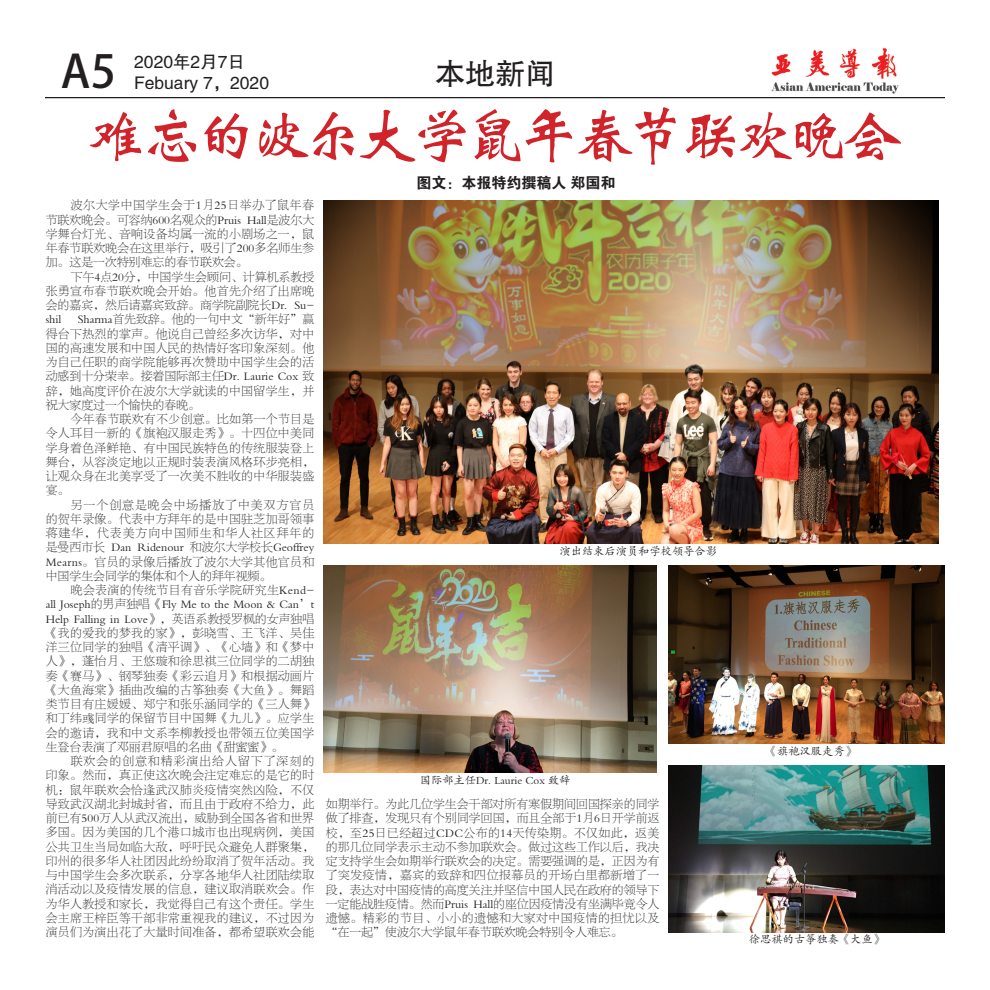
<style>
.page{position:relative;width:990px;height:990px;background:#fff}
.page>*{position:absolute;margin:0;border:0;box-sizing:border-box;transform-origin:0 0}
.t1{font:60px "FZWBJW GB1 0";letter-spacing:-.1em;color:#d1232a}
.t2{font:45px "Adobe Heiti Std";color:#231f20}
.t3{font:30px "FZHTJW GB1 0";color:#231f20}
.t4{font:17.5px "FZHTFW GB1 0";color:#231f20}
.t5{font:15px "FZDHTJW GB1 0";color:#231f20}
.t6{font:11.88px/14.2px "FZBSJW GB1 0";letter-spacing:.03em;color:#231f20;text-align:justify}
.t7{font:11.88px "FZBSJW GB1 0";color:#231f20}
.t8{font:11.25px "FZKTJW GB1 0";color:#231f20}
.s1{font-family:"Ming Li U"}
</style>
<div class="page">
<hr style="left:45px;top:97px;width:900px;height:1px;background:#231f20">
<img style="left:771px;top:48px;width:128px;height:46px">
<img style="left:323px;top:200px;width:616px;height:344px">
<img style="left:668px;top:566px;width:277px;height:178px">
<img style="left:668px;top:765px;width:277px;height:167px">
<img style="left:323px;top:566px;width:334px;height:206px">
<p class="t2" style="left:61px;top:45px;width:57px">A5</p>
<p class="t3" style="left:435px;top:57px;width:121px">本地新闻</p>
<p class="t1" style="left:87px;top:105px;width:817px">难忘的波尔大学鼠年春节联欢晚会</p>
<p class="t4" style="left:134px;top:52px;width:112px">2020年2月7日</p>
<p class="t4" style="left:134px;top:73px;width:136px">Febuary 7，2020</p>
<p class="t6" style="left:46px;top:199px;width:270px;text-indent:25px">波尔大学中国学生会于1月25日举办了鼠年春节联欢晚会。可容纳600名观众的Pruis Hall是波尔大学舞台灯光、音响设备均属一流的小剧场之一，鼠年春节联欢晚会在这里举行，吸引了200多名师生参加。这是一次特别难忘的春节联欢会。</p>
<p class="t6" style="left:46px;top:270px;width:270px;text-indent:25px">下午4点20分，中国学生会顾问、计算机系教授张勇宣布春节联欢晚会开始。他首先介绍了出席晚会的嘉宾，然后请嘉宾致辞。商学院副院长Dr. Su&shy;shil</p>
<p class="t6" style="left:46px;top:313px;width:270px;text-indent:32px">Sharma首先致辞。他的一句中文“新年好”赢得台下热烈的掌声。他说自己曾经多次访华，对中国的高速发展和中国人民的热情好客印象深刻。他为自己任职的商学院能够再次赞助中国学生会的活动感到十分荣幸。接着国际部主任Dr. Laurie Cox 致辞，她高度评价在波尔大学就读的中国留学生，并祝大家度过一个愉快的春晚。</p>
<p class="t6" style="left:46px;top:412px;width:270px;text-indent:25px">今年春节联欢有不少创意。比如第一个节目是令人耳目一新的《旗袍汉服走秀》。十四位中美同学身着色泽鲜艳、有中国民族特色的传统服装登上舞台，从容淡定地以正规时装表演风格环步亮相，让观众身在北美享受了一次美不胜收的中华服装盛宴。</p>
<p class="t6" style="left:46px;top:498px;width:270px;text-indent:25px">另一个创意是晚会中场播放了中美双方官员的贺年录像。代表中方拜年的是中国驻芝加哥领事蒋建华，代表美方向中国师生和华人社区拜年的是曼西市长 Dan Ridenour 和波尔大学校长Geoffrey Mearns。官员的录像后播放了波尔大学其他官员和中国学生会同学的集体和个人的拜年视频。</p>
<p class="t6" style="left:46px;top:583px;width:270px;text-indent:25px">晚会表演的传统节目有音乐学院研究生Kend&shy;all Joseph的男声独唱《Fly Me to the Moon &amp; Can’t Help Falling in Love》，英语系教授罗枫的女声独唱《我的爱我的梦我的家》，彭晓雪、王飞洋、吴佳洋三位同学的独唱《清平调》、《心墙》和《梦中人》，蓬怡月、王悠璇和徐思祺三位同学的二胡独奏《赛马》、钢琴独奏《彩云追月》和根据动画片《大鱼海棠》插曲改编的古筝独奏《大鱼》。舞蹈类节目有庄媛媛、郑宁和张乐涵同学的《三人舞》和丁纬<span class="s1">彧</span>同学的保留节目中国舞《九儿》。应学生会的邀请，我和中文系李柳教授也带领五位美国学生登台表演了邓丽君原唱的名曲《甜蜜蜜》。</p>
<p class="t6" style="left:46px;top:754px;width:270px;text-indent:25px">联欢会的创意和精彩演出给人留下了深刻的印象。然而，真正使这次晚会注定难忘的是它的时机：鼠年联欢会恰逢武汉肺炎疫情突然凶险，不仅导致武汉湖北封城封省，而且由于政府不给力，此前已有500万人从武汉流出，威胁到全国各省和世界多国。因为美国的几个港口城市也出现病例，美国公共卫生当局如临大敌，呼吁民众避免人群聚集，印州的很多华人社团因此纷纷取消了贺年活动。我与中国学生会多次联系，分享各地华人社团陆续取消活动以及疫情发展的信息，建议取消联欢会。作为华人教授和家长，我觉得自己有这个责任。学生会主席王梓臣等干部非常重视我的建议，不过因为演员们为演出花了大量时间准备，都希望联欢会能</p>
<p class="t5" style="left:417px;top:175px;width:201px">图文：本报特约撰稿人 郑国和</p>
<p class="t8" style="left:560px;top:545px;width:170px">演出结束后演员和学校领导合影　</p>
<p class="t8" style="left:420px;top:774px;width:152px">国际部主任Dr. Laurie Cox 致辞</p>
<p class="t6" style="left:326px;top:797px;width:335px">如期举行。为此几位学生会干部对所有寒假期间回国探亲的同学做了排查，发现只有个别同学回国，而且全部于1月6日开学前返校，至25日已经超过CDC公布的14天传染期。不仅如此，返美的那几位同学表示主动不参加联欢会。做过这些工作以后，我决定支持学生会如期举行联欢会的决定。需要强调的是，正因为有了突发疫情，嘉宾的致辞和四位报幕员的开场白里都新增了一段，表达对中国疫情的高度关注并坚信中国人民在政府的领导下一定能战胜疫情。然而Pruis Hall的座位因疫情没有坐满毕竟令人遗憾。精彩的节目、小小的遗憾和大家对中国疫情的担忧以及</p>
<p class="t7" style="left:326px;top:926px;width:298px">“在一起”使波尔大学鼠年春节联欢晚会特别令人难忘。</p>
<p class="t8" style="left:766px;top:745px;width:91px">《旗袍汉服走秀》</p>
<p class="t8" style="left:749px;top:934px;width:136px">徐思祺的古筝独奏《大鱼》</p>
</div>
